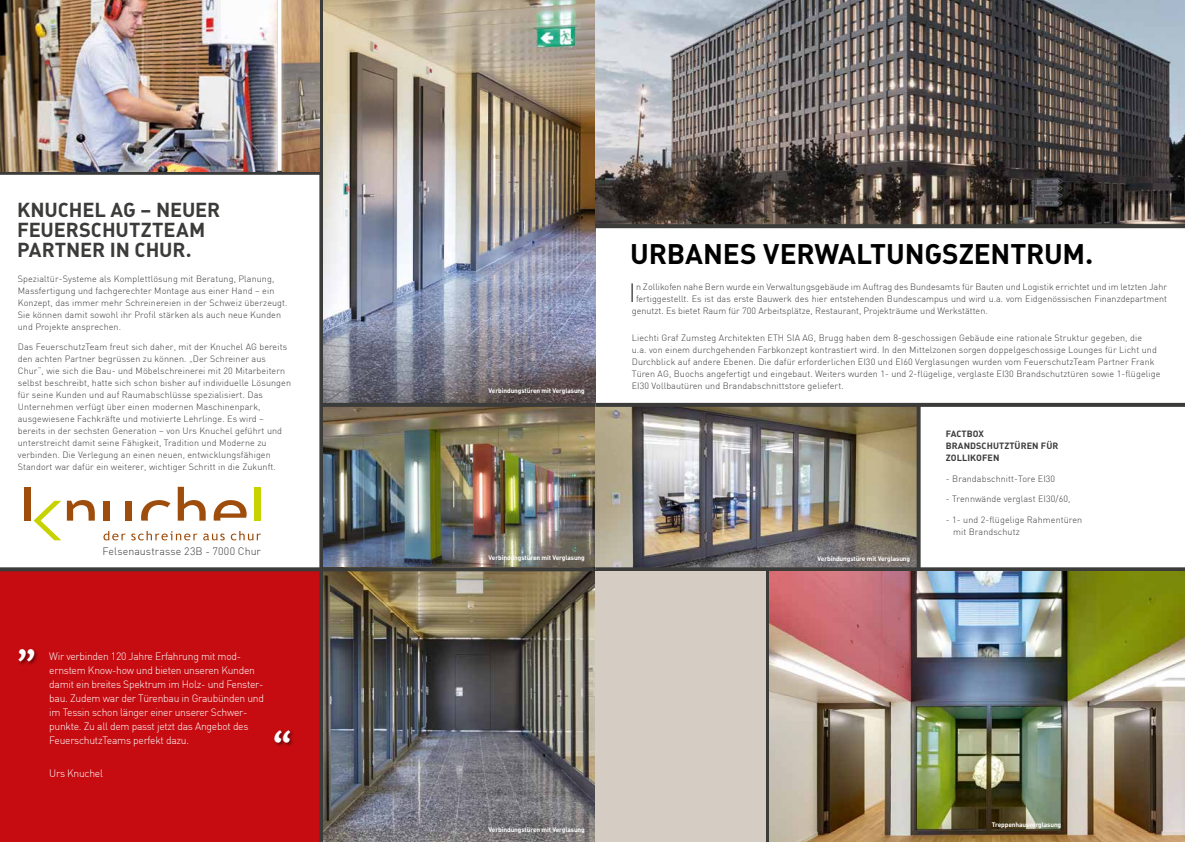
<style>
.page{position:relative;width:1185px;height:842px;background:#fff}
.page>*{position:absolute;margin:0;border:0;box-sizing:border-box;transform-origin:0 0}
.t1{font:700 39.3px "Chaparral Pro";color:#fff}
.t2{font:28px "DIN Bold Alternate";letter-spacing:-.005em;color:#000}
.t3{font:300 25.9px "DIN";color:#3b3b3a}
.t4{font:20px/20px "DIN Bold Alternate";letter-spacing:-.005em;color:#3b3b3a}
.t5{font:300 10.6px "DIN";letter-spacing:.005em;color:#3b3b3a}
.t6{font:300 10.5px/14px "DIN";letter-spacing:-.025em;color:#fff}
.t7{font:300 9px/12px "DIN";letter-spacing:.01em;color:#3b3b3a}
.t8{font:9px/12px "DIN Bold Alternate";letter-spacing:.01em;color:#3b3b3a}
.t9{font:6.5px "DIN Bold Alternate";letter-spacing:-.015em;color:#fff}
</style>
<div class="page">
<div style="left:0;top:569px;width:324px;height:273px;background:#c60c11"></div>
<svg style="left:319px;top:0;width:4px;height:842px;background:#4e4644"></svg>
<img style="left:323px;top:0;width:272px;height:403px">
<img style="left:323px;top:407px;width:594px;height:160px">
<img style="left:323px;top:567px;width:272px;height:275px">
<hr style="left:321px;top:403px;width:274px;height:4px;background:#3b3b3a">
<svg style="left:0;top:567px;width:594px;height:4px;background:#464643"></svg>
<svg style="left:0;top:171px;width:321px;height:4px"></svg>
<div style="left:274px;top:730px;width:21px;height:18px;background:#000;opacity:.5"></div>
<div style="left:18px;top:648px;width:21px;height:18px;background:#000;opacity:.5"></div>
<img style="left:0;top:0;width:319px;height:171px">
<svg style="left:67px;top:500px;width:28px;height:21px"></svg>
<svg style="left:178px;top:487px;width:28px;height:34px"></svg>
<div style="left:25px;top:487px;width:6px;height:34px;background:#9e4d0c"></div>
<svg style="left:34px;top:501px;width:27px;height:39px"></svg>
<div style="left:255px;top:487px;width:6px;height:34px;background:#c7d300"></div>
<div style="left:103px;top:501px;width:6px;height:20px;background:#9e4d0c"></div>
<div style="left:125px;top:501px;width:7px;height:20px;background:#9e4d0c"></div>
<svg style="left:103px;top:531px;width:94px;height:9px"></svg>
<svg style="left:203px;top:534px;width:22px;height:6px"></svg>
<svg style="left:231px;top:531px;width:30px;height:9px"></svg>
<svg style="left:214px;top:500px;width:33px;height:21px"></svg>
<svg style="left:141px;top:500px;width:29px;height:21px"></svg>
<img style="left:595px;top:0;width:590px;height:224px">
<svg style="left:765px;top:571px;width:4px;height:271px"></svg>
<svg style="left:917px;top:407px;width:4px;height:160px"></svg>
<svg style="left:595px;top:567px;width:590px;height:4px;background:#454544"></svg>
<hr style="left:595px;top:224px;width:590px;height:4px;background:#3b3b3a">
<hr style="left:595px;top:403px;width:590px;height:4px;background:#3b3b3a">
<img style="left:769px;top:571px;width:416px;height:271px">
<div style="left:595px;top:571px;width:170px;height:271px;background:#d5cdc3"></div>
<h3 class="t4" style="left:17px;top:198px;width:205px">KNUCHEL AG – NEUER<br>FEUERSCHUTZTEAM<br>PARTNER IN CHUR.</h3>
<p class="t7" style="left:18px;top:273px;width:271px">Spezialtür-Systeme als Komplettlösung mit Beratung, Planung, Massfertigung und fachgerechter Montage aus einer Hand – ein Konzept, das immer mehr Schreinereien in der Schweiz überzeugt.<br>Sie können damit sowohl ihr Profil stärken als auch neue Kunden und Projekte ansprechen.</p>
<p class="t7" style="left:18px;top:341px;width:275px">Das FeuerschutzTeam freut sich daher, mit der Knuchel AG bereits den achten Partner begrüssen zu können. „Der Schreiner aus Chur“, wie sich die Bau- und Möbelschreinerei mit 20 Mitarbeitern selbst beschreibt, hatte sich schon bisher auf individuelle Lösungen für seine Kunden und auf Raumabschlüsse spezialisiert. Das Unternehmen verfügt über einen modernen Maschinenpark, ausgewiesene Fachkräfte und motivierte Lehrlinge. Es wird – bereits in der sechsten Generation – von Urs Knuchel geführt und unterstreicht damit seine Fähigkeit, Tradition und Moderne zu verbinden. Die Verlegung an einen neuen, entwicklungsfähigen Standort war dafür ein weiterer, wichtiger Schritt in die Zukunft.</p>
<p class="t5" style="left:102px;top:545px;width:160px">Felsenaustrasse 23B - 7000 Chur</p>
<h1 class="t1" style="left:17px;top:619px;width:21px">„</h1>
<p class="t6" style="left:49px;top:649px;width:216px">Wir verbinden 120 Jahre Erfahrung mit mod&shy;ernstem Know-how und bieten unseren Kunden damit ein breites Spektrum im Holz- und Fenster&shy;bau. Zudem war der Türenbau in Graubünden und im Tessin schon länger einer unserer Schwer&shy;punkte. Zu all dem passt jetzt das Angebot des FeuerschutzTeams perfekt dazu.</p>
<p class="t6" style="left:49px;top:766px;width:55px">Urs Knuchel</p>
<h1 class="t1" style="left:273px;top:723px;width:20px">“</h1>
<p class="t9" style="left:488px;top:387px;width:98px">Verbindungstüren mit Verglasung</p>
<p class="t9" style="left:488px;top:553px;width:98px">Verbindungstüren mit Verglasung</p>
<h2 class="t2" style="left:630px;top:235px;width:465px">URBANES VERWALTUNGSZENTRUM.</h2>
<h3 class="t3" style="left:629px;top:276px;width:9px">I</h3>
<p class="t7" style="left:636px;top:280px;width:532px">n Zollikofen nahe Bern wurde ein Verwaltungsgebäude im Auftrag des Bundesamts für Bauten und Logistik errichtet und im letzten Jahr</p>
<p class="t7" style="left:636px;top:292px;width:532px">fertiggestellt. Es ist das erste Bauwerk des hier entstehenden Bundescampus und wird u.a. vom Eidgenössischen Finanzdepartment</p>
<p class="t7" style="left:632px;top:304px;width:357px">genutzt. Es bietet Raum für 700 Arbeitsplätze, Restaurant, Projekträume und Werkstätten.</p>
<p class="t7" style="left:632px;top:331px;width:530px">Liechti Graf Zumsteg Architekten ETH SIA AG, Brugg haben dem 8-geschossigen Gebäude eine rationale Struktur gegeben, die<br>u.a. von einem durchgehenden Farbkonzept kontrastiert wird. In den Mittelzonen sorgen doppelgeschossige Lounges für Licht und Durchblick auf andere Ebenen. Die dafür erforderlichen EI30 und EI60 Verglasungen wurden vom FeuerschutzTeam Partner Frank Türen AG, Buochs angefertigt und eingebaut. Weiters wurden 1- und 2-flügelige, verglaste EI30 Brandschutztüren sowie 1-flügelige EI30 Vollbautüren und Brandabschnittstore geliefert.</p>
<p class="t9" style="left:817px;top:554px;width:94px">Verbindungstüre mit Verglasung</p>
<p class="t8" style="left:946px;top:428px;width:114px">FACTBOX<br>BRANDSCHUTZTÜREN FÜR<br>ZOLLIKOFEN</p>
<p class="t7" style="left:946px;top:472px;width:111px">- Brandabschnitt-Tore EI30</p>
<p class="t7" style="left:946px;top:493px;width:126px">- Trennwände verglast EI30/60,</p>
<p class="t7" style="left:953px;top:513px;width:131px;text-indent:-7px">- 1- und 2-flügelige Rahmentüren mit Brandschutz</p>
<p class="t9" style="left:488px;top:826px;width:98px">Verbindungstüren mit Verglasung</p>
<p class="t9" style="left:992px;top:820px;width:71px">Treppenhausverglasung</p>
</div>
